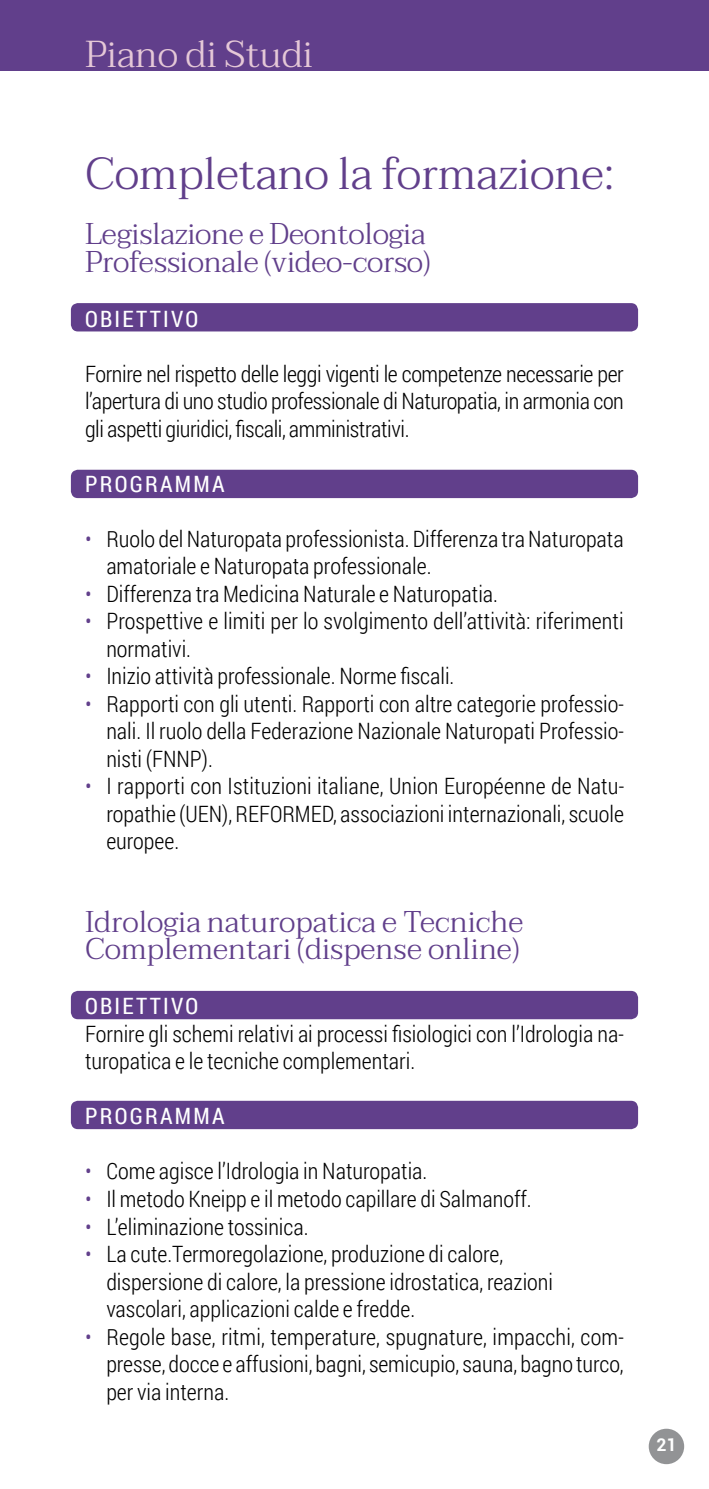
<style>
.page{position:relative;width:709px;height:1489px;background:#fff}
.page>*{position:absolute;margin:0;border:0;box-sizing:border-box;transform-origin:0 0}
.t1{font:300 45px "Taviraj";color:#613f8b}
.t2{font:300 37.5px "Taviraj";color:#e5c8d7}
.t3{font:300 30px/27.5px "Taviraj";color:#613f8b}
.t4{font:300 22.5px/27.5px "Roboto Condensed";color:#000;text-align:justify}
.t5{font:22.5px "Roboto Condensed";letter-spacing:.1em;color:#fff}
.t6{font:700 17.5px "Roboto";color:#fff}
.s1{color:#613f8b}
</style>
<div class="page">
<div style="left:648px;top:1428px;width:36px;height:35px;background:#929395;border-radius:50%"></div>
<div style="left:71px;top:303px;width:567px;height:28px;background:#613f8b;border-radius:7px"></div>
<div style="left:71px;top:990px;width:567px;height:29px;background:#613f8b;border-radius:7px"></div>
<div style="left:71px;top:469px;width:567px;height:29px;background:#613f8b;border-radius:7px"></div>
<div style="left:71px;top:1100px;width:567px;height:29px;background:#613f8b;border-radius:7px"></div>
<div style="left:0;top:0;width:709px;height:71px;background:#613f8b"></div>
<h2 class="t2" style="left:85px;top:26px;width:230px">Piano di Studi</h2>
<h1 class="t1" style="left:85px;top:139px;width:531px">Completano la formazione:</h1>
<h3 class="t3" style="left:85px;top:221px;width:347px">Legislazione e Deontologia<br>Professionale (video-corso)</h3>
<p class="t5" style="left:85px;top:303px;width:115px">OBIETTIVO</p>
<p class="t4" style="left:85px;top:359px;width:540px">Fornire nel rispetto delle leggi vigenti le competenze necessarie per l’apertura di uno studio professionale di Naturopatia, in armonia con gli aspetti giuridici, fiscali, amministrativi.</p>
<p class="t5" style="left:85px;top:468px;width:141px">PROGRAMMA</p>
<p class="t4" style="left:106px;top:524px;width:519px;text-indent:-21px"><span class="s1">•</span> Ruolo del Naturopata professionista. Differenza tra Naturopata amatoriale e Naturopata professionale.</p>
<p class="t4" style="left:85px;top:579px;width:414px"><span class="s1">•</span> Differenza tra Medicina Naturale e Naturopatia.</p>
<p class="t4" style="left:106px;top:606px;width:519px;text-indent:-21px"><span class="s1">•</span> Prospettive e limiti per lo svolgimento dell’attività: riferimenti normativi.</p>
<p class="t4" style="left:85px;top:661px;width:371px"><span class="s1">•</span> Inizio attività professionale. Norme fiscali.</p>
<p class="t4" style="left:106px;top:689px;width:519px;text-indent:-21px"><span class="s1">•</span> Rapporti con gli utenti. Rapporti con altre categorie professio&shy;nali. Il ruolo della Federazione Nazionale Naturopati Professio&shy;nisti (FNNP).</p>
<p class="t4" style="left:106px;top:771px;width:519px;text-indent:-21px"><span class="s1">•</span> I rapporti con Istituzioni italiane, Union Européenne de Natu&shy;ropathie (UEN), REFORMED, associazioni internazionali, scuole europee.</p>
<h3 class="t3" style="left:85px;top:908px;width:440px">Idrologia naturopatica e Tecniche<br>Complementari (dispense online)</h3>
<p class="t5" style="left:85px;top:990px;width:115px">OBIETTIVO</p>
<p class="t4" style="left:85px;top:1019px;width:540px">Fornire gli schemi relativi ai processi fisiologici con l’Idrologia na&shy;turopatica e le tecniche complementari.</p>
<p class="t5" style="left:85px;top:1100px;width:141px">PROGRAMMA</p>
<p class="t4" style="left:85px;top:1156px;width:344px"><span class="s1">•</span> Come agisce l’Idrologia in Naturopatia.</p>
<p class="t4" style="left:85px;top:1184px;width:448px"><span class="s1">•</span> Il metodo Kneipp e il metodo capillare di Salmanoff.</p>
<p class="t4" style="left:85px;top:1211px;width:225px"><span class="s1">•</span> L’eliminazione tossinica.</p>
<p class="t4" style="left:106px;top:1239px;width:448px;text-align:left;text-indent:-21px"><span class="s1">•</span> La cute.Termoregolazione, produzione di calore, dispersione di calore, la pressione idrostatica, reazioni vascolari, applicazioni calde e fredde.</p>
<p class="t4" style="left:106px;top:1321px;width:519px;text-indent:-21px"><span class="s1">•</span> Regole base, ritmi, temperature, spugnature, impacchi, com&shy;presse, docce e affusioni, bagni, semicupio, sauna, bagno turco, per via interna.</p>
<p class="t6" style="left:656px;top:1432px;width:22px">21</p>
</div>
